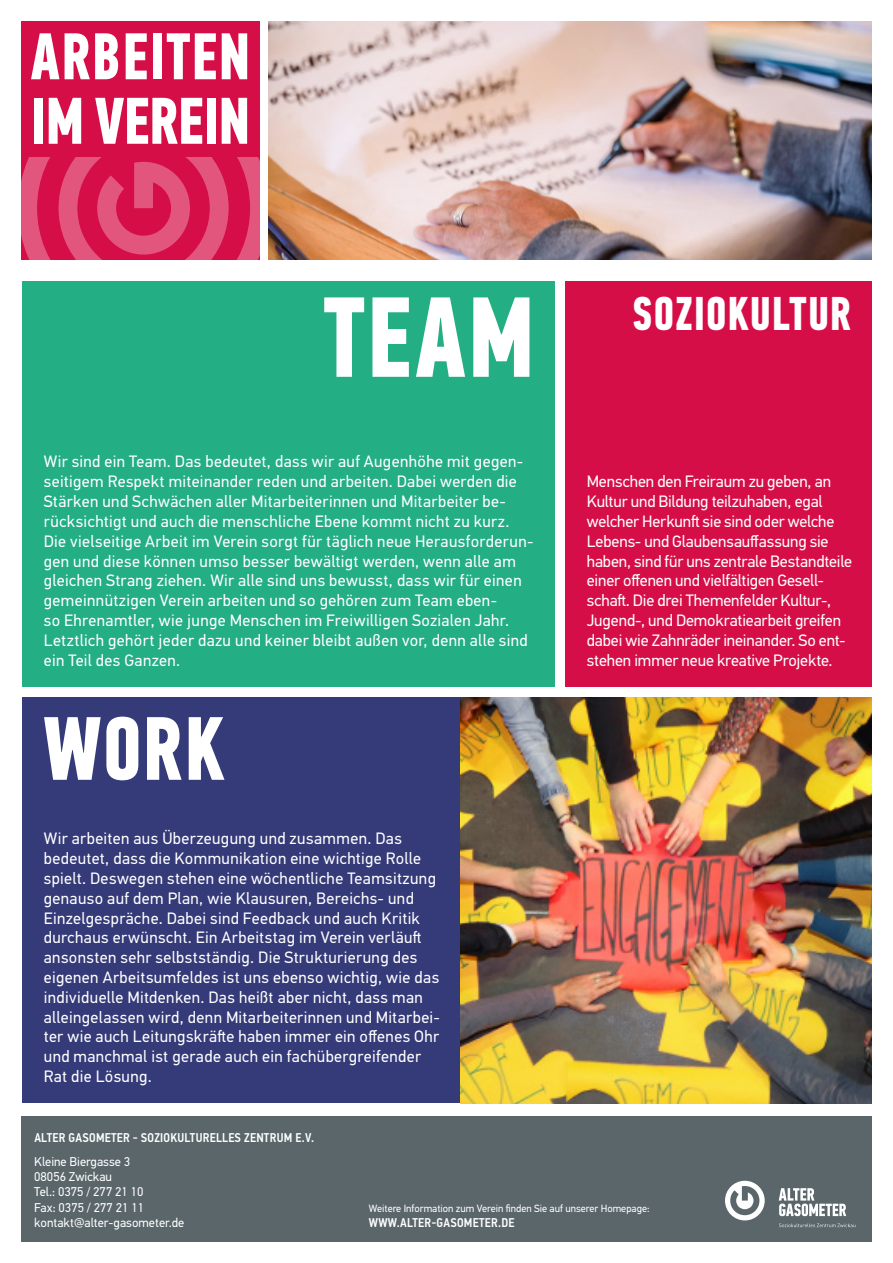
<style>
.page{position:relative;width:893px;height:1263px;background:#fff}
.page>*{position:absolute;margin:0;border:0;box-sizing:border-box;transform-origin:0 0}
.t1{font:700 114px "PFDIN Text Comp Pro";color:#fff}
.t2{font:700 90px "PFDIN Text Comp Pro";color:#fff}
.t3{font:700 66px/64.5px "PFDIN Text Comp Pro";letter-spacing:.015em;color:#fff}
.t4{font:700 47.55px "PFDIN Text Comp Pro";letter-spacing:.015em;color:#fff}
.t5{font:16.5px/19.8px "PFDIN Text Pro";letter-spacing:.02em;color:#fff}
.t6{font:16.5px/19.8px "PFDIN Text Pro";letter-spacing:-.005em;color:#fff}
.t7{font:12.75px/15.3px "PFDIN Text Pro";color:#fff}
.t8{font:500 12.75px "PFDIN Text Cond Pro";letter-spacing:.02em;color:#fff}
.t9{font:10.5px "PFDIN Text Pro";color:#fff}
</style>
<div class="page">
<div style="left:21px;top:21px;width:238px;height:238px;background:#d60e47"></div>
<div style="left:21px;top:1116px;width:851px;height:126px;background:#5a666a"></div>
<svg style="left:779px;top:1188px;width:67px;height:28px"></svg>
<svg style="left:725px;top:1181px;width:40px;height:39px"></svg>
<svg style="left:779px;top:1223px;width:76px;height:4px"></svg>
<svg style="left:21px;top:157px;width:238px;height:102px"></svg>
<div style="left:23px;top:281px;width:532px;height:406px;background:#23ae84"></div>
<div style="left:566px;top:281px;width:306px;height:406px;background:#d60e47"></div>
<div style="left:23px;top:697px;width:438px;height:406px;background:#353a79"></div>
<img style="left:461px;top:697px;width:411px;height:406px">
<img style="left:269px;top:21px;width:603px;height:238px">
<h3 class="t3" style="left:30px;top:25px;width:221px">ARBEITEN<br>IM VEREIN</h3>
<h1 class="t1" style="left:324px;top:269px;width:212px">TEAM</h1>
<h3 class="t4" style="left:632px;top:285px;width:221px">SOZIOKULTUR</h3>
<p class="t5" style="left:44px;top:452px;width:491px">Wir sind ein Team. Das bedeutet, dass wir auf Augenhöhe mit gegen&shy;seitigem Respekt miteinander reden und arbeiten. Dabei werden die Stärken und Schwächen aller Mitarbeiterinnen und Mitarbeiter be&shy;rücksichtigt und auch die menschliche Ebene kommt nicht zu kurz.<br>Die vielseitige Arbeit im Verein sorgt für täglich neue Herausforderun&shy;gen und diese können umso besser bewältigt werden, wenn alle am gleichen Strang ziehen. Wir alle sind uns bewusst, dass wir für einen gemeinnützigen Verein arbeiten und so gehören zum Team eben-<br>so Ehrenamtler, wie junge Menschen im Freiwilligen Sozialen Jahr.<br>Letztlich gehört jeder dazu und keiner bleibt außen vor, denn alle sind ein Teil des Ganzen.</p>
<h2 class="t2" style="left:43px;top:694px;width:182px">WORK</h2>
<p class="t5" style="left:44px;top:829px;width:398px">Wir arbeiten aus Überzeugung und zusammen. Das bedeutet, dass die Kommunikation eine wichtige Rolle spielt. Deswegen stehen eine wöchentliche Teamsitzung genauso auf dem Plan, wie Klausuren, Bereichs- und Einzelgespräche. Dabei sind Feedback und auch Kritik durchaus erwünscht. Ein Arbeitstag im Verein verläuft ansonsten sehr selbstständig. Die Strukturierung des eigenen Arbeitsumfeldes ist uns ebenso wichtig, wie das individuelle Mitdenken. Das heißt aber nicht, dass man alleingelassen wird, denn Mitarbeiterinnen und Mitarbei&shy;ter wie auch Leitungskräfte haben immer ein offenes Ohr und manchmal ist gerade auch ein fachübergreifender Rat die Lösung.</p>
<p class="t6" style="left:587px;top:472px;width:267px">Menschen den Freiraum zu geben, an Kultur und Bildung teilzuhaben, egal welcher Herkunft sie sind oder welche Lebens- und Glaubensauffassung sie haben, sind für uns zentrale Bestandteile einer offenen und vielfältigen Gesell&shy;schaft. Die drei Themenfelder Kultur-, Jugend-, und Demokratiearbeit greifen dabei wie Zahnräder ineinander. So ent&shy;stehen immer neue kreative Projekte.</p>
<p class="t8" style="left:34px;top:1130px;width:281px">ALTER GASOMETER - SOZIOKULTURELLES ZENTRUM E.V.</p>
<p class="t7" style="left:34px;top:1154px;width:152px">Kleine Biergasse 3<br>08056 Zwickau<br>Tel.: 0375 / 277 21 10<br>Fax: 0375 / 277 21 11 kontakt@alter-gasometer.de</p>
<p class="t9" style="left:369px;top:1202px;width:282px">Weitere Information zum Verein finden Sie auf unserer Homepage:</p>
<p class="t8" style="left:369px;top:1215px;width:147px">WWW.ALTER-GASOMETER.DE</p>
</div>
